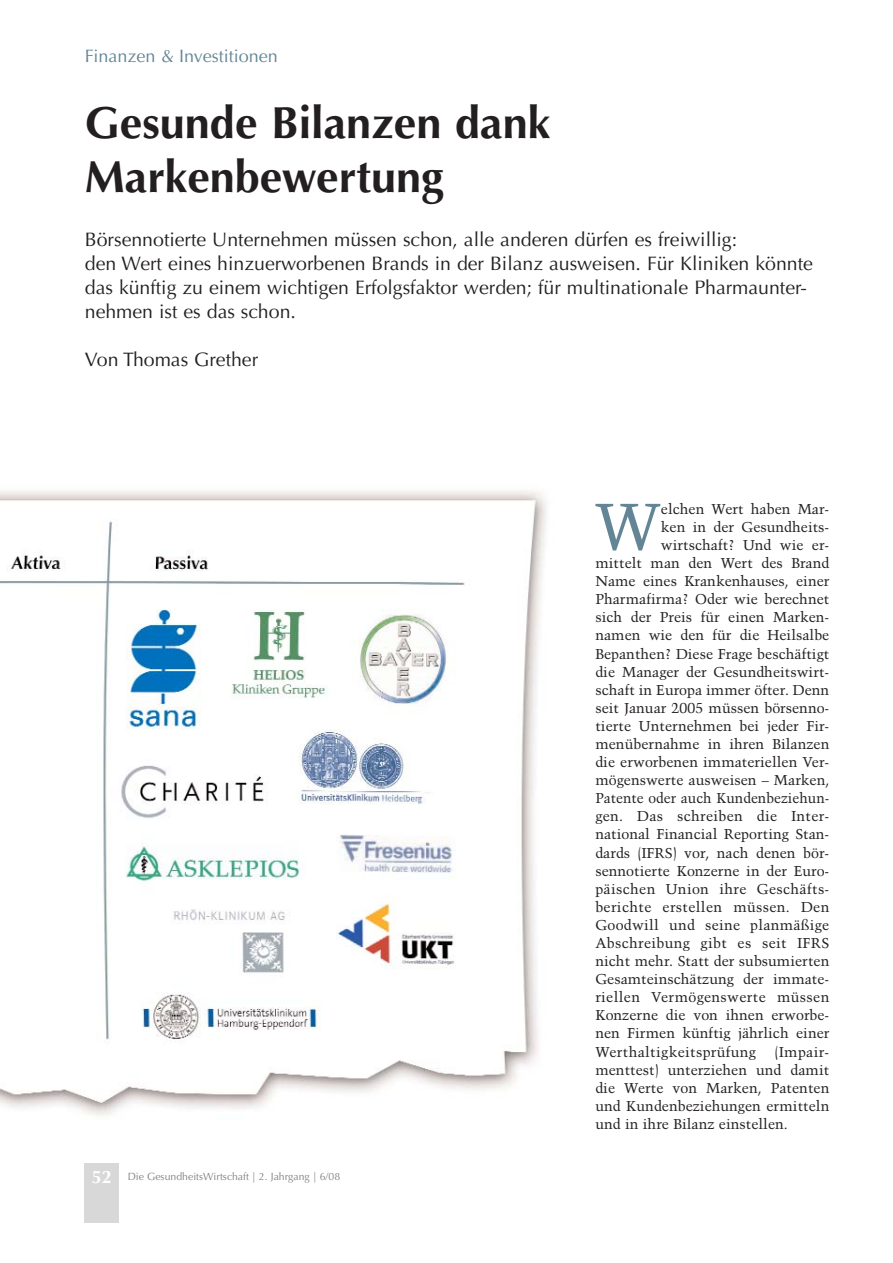
<style>
.page{position:relative;width:893px;height:1263px;background:#fff}
.page>*{position:absolute;margin:0;border:0;box-sizing:border-box;transform-origin:0 0}
.t1{font:66px "Trump Mediaeval";color:#638595}
.t2{font:700 45px/54px "Optima";color:#231f20}
.t3{font:19.5px/24px "Optima";color:#231f20}
.t4{font:18px "Optima";color:#638595}
.t5{font:14.25px/18.1px "Trump Mediaeval";color:#231f20;text-align:justify}
.t6{font:14.25px "Trump Mediaeval";letter-spacing:.02em;color:#231f20}
.t7{font:10.5px "Optima";color:#808284}
.s1{font-weight:700;font-size:18px;color:#fff}
</style>
<div class="page">
<img style="left:0;top:490px;width:546px;height:626px">
<div style="left:85px;top:1163px;width:34px;height:59px;background:#d8d8d9"></div>
<p class="t4" style="left:85px;top:49px;width:194px">Finanzen &amp; Investitionen</p>
<h2 class="t2" style="left:85px;top:100px;width:467px">Gesunde Bilanzen dank<br>Markenbewertung</h2>
<p class="t3" style="left:85px;top:230px;width:729px">Börsennotierte Unternehmen müssen schon, alle anderen dürfen es freiwillig:<br>den Wert eines hinzuerworbenen Brands in der Bilanz ausweisen. Für Kliniken könnte das künftig zu einem wichtigen Erfolgsfaktor werden; für multinationale Pharmaunter&shy;nehmen ist es das schon.</p>
<h3 class="t3" style="left:85px;top:350px;width:175px">Von Thomas Grether</h3>
<p class="t7" style="left:92px;top:1172px;width:250px"><span class="s1">52</span> Die GesundheitsWirtschaft | 2. Jahrgang | 6/08</p>
<h1 class="t1" style="left:594px;top:498px;width:68px">W</h1>
<p class="t5" style="left:661px;top:501px;width:170px">elchen Wert haben Mar-</p>
<p class="t5" style="left:661px;top:519px;width:170px">ken in der Gesundheits-</p>
<p class="t5" style="left:661px;top:537px;width:170px">wirtschaft? Und wie er-</p>
<p class="t5" style="left:595px;top:555px;width:235px">mittelt man den Wert des Brand</p>
<p class="t5" style="left:595px;top:573px;width:235px">Name eines Krankenhauses, einer</p>
<p class="t5" style="left:595px;top:591px;width:235px">Pharmafirma? Oder wie berechnet</p>
<p class="t5" style="left:595px;top:609px;width:235px">sich der Preis für einen Marken-</p>
<p class="t5" style="left:595px;top:627px;width:235px">namen wie den für die Heilsalbe</p>
<p class="t5" style="left:595px;top:645px;width:235px">Bepanthen? Diese Frage beschäftigt</p>
<p class="t5" style="left:595px;top:664px;width:235px">die Manager der Gesundheitswirt-</p>
<p class="t5" style="left:595px;top:682px;width:235px">schaft in Europa immer öfter. Denn</p>
<p class="t5" style="left:595px;top:700px;width:235px">seit Januar 2005 müssen börsenno-</p>
<p class="t5" style="left:595px;top:718px;width:235px">tierte Unternehmen bei jeder Fir-</p>
<p class="t5" style="left:595px;top:736px;width:235px">menübernahme in ihren Bilanzen</p>
<p class="t5" style="left:595px;top:754px;width:235px">die erworbenen immateriellen Ver-</p>
<p class="t5" style="left:595px;top:772px;width:235px">mögenswerte ausweisen – Marken,</p>
<p class="t5" style="left:595px;top:790px;width:235px">Patente oder auch Kundenbeziehun-</p>
<p class="t6" style="left:595px;top:810px;width:235px">gen. Das schreiben die Inter-</p>
<p class="t5" style="left:595px;top:826px;width:235px">national Financial Reporting Stan-</p>
<p class="t5" style="left:595px;top:844px;width:235px">dards (IFRS) vor, nach denen bör-</p>
<p class="t5" style="left:595px;top:863px;width:235px">sennotierte Konzerne in der Euro-</p>
<p class="t6" style="left:595px;top:883px;width:235px">päischen Union ihre Geschäfts-</p>
<p class="t6" style="left:595px;top:901px;width:235px">berichte erstellen müssen. Den</p>
<p class="t6" style="left:595px;top:919px;width:235px">Goodwill und seine planmäßige</p>
<p class="t6" style="left:595px;top:937px;width:235px">Abschreibung gibt es seit IFRS</p>
<p class="t5" style="left:595px;top:953px;width:235px">nicht mehr. Statt der subsumierten</p>
<p class="t5" style="left:595px;top:971px;width:235px">Gesamteinschätzung der immate-</p>
<p class="t6" style="left:595px;top:991px;width:235px">riellen Vermögenswerte müssen</p>
<p class="t5" style="left:595px;top:1007px;width:235px">Konzerne die von ihnen erworbe-</p>
<p class="t5" style="left:595px;top:1025px;width:235px">nen Firmen künftig jährlich einer</p>
<p class="t6" style="left:595px;top:1045px;width:162px">Werthaltigkeitsprüfung</p>
<p class="t5" style="left:595px;top:1043px;width:235px;text-indent:179px">(Impair&shy;menttest) unterziehen und damit die Werte von Marken, Patenten und Kundenbeziehungen ermitteln und in ihre Bilanz einstellen.</p>
</div>
